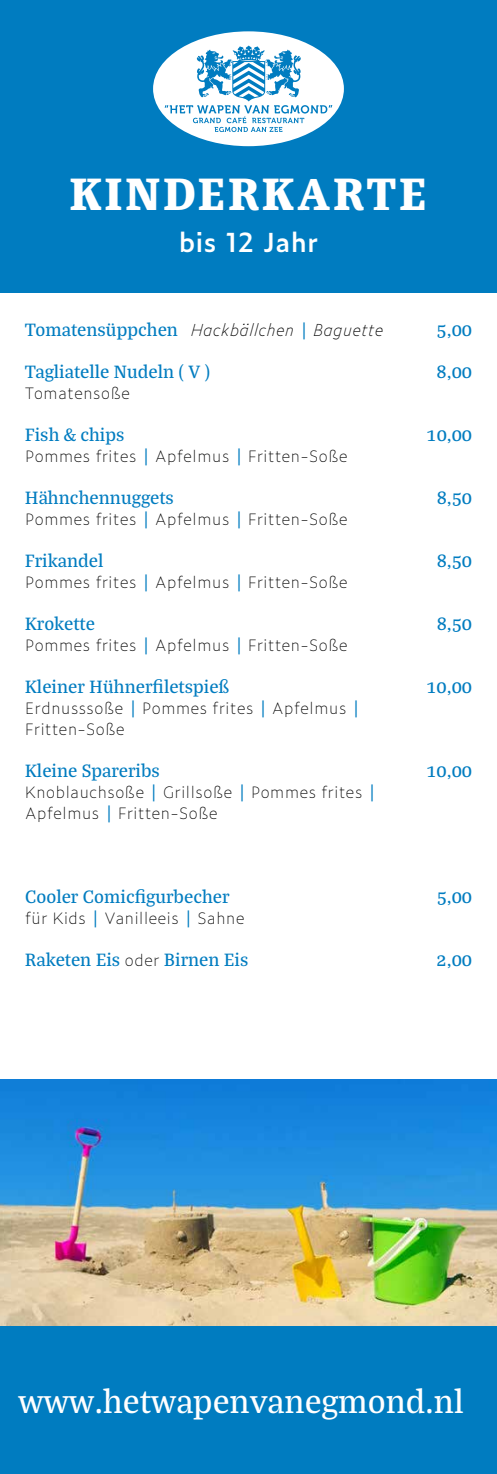
<style>
.page{position:relative;width:497px;height:1474px;background:#fff}
.page>*{position:absolute;margin:0;border:0;box-sizing:border-box;transform-origin:0 0}
.t1{font:800 49px "Bagatela";letter-spacing:.08em;color:#fff}
.t2{font:500 35px "Bagatela";color:#fff}
.t3{font:600 26.25px "Zeitung Pro";letter-spacing:.03em;color:#fff}
.t4{font:500 19.25px "Bagatela";color:#007cc0}
.t5{font:italic 100 16.62px "Zeitung Pro";color:#000}
.t6{font:100 15.75px/21px "Zeitung Micro Pro";color:#000}
.s1{font-family:"Bagatela";font-weight:500;font-style:normal;font-size:19.25px;color:#007cc0}
.s2{font-family:"Zeitung Micro Pro";font-weight:300;font-style:normal;font-size:17.5px;color:#007cc0}
.s3{font-weight:300;font-size:17.5px;color:#007cc0}
.s4{font-family:"Zeitung Micro Pro";font-weight:100;font-size:15.75px;color:#000}
</style>
<div class="page">
<div style="left:0;top:0;width:496px;height:293px;background:#007cc0"></div>
<div style="left:0;top:1324px;width:496px;height:149px;background:#007cc0"></div>
<img style="left:0;top:1079px;width:496px;height:245px">
<div style="left:153px;top:31px;width:190px;height:115px;background:#fff;border-radius:50%"></div>
<svg style="left:164px;top:45px;width:168px;height:87px"></svg>
<h1 class="t1" style="left:70px;top:160px;width:358px">KINDERKARTE</h1>
<h3 class="t3" style="left:179px;top:222px;width:140px">bis 12 Jahr</h3>
<p class="t5" style="left:25px;top:318px;width:359px"><span class="s1">Tomatensüppchen</span> Hackbällchen <span class="s2">|</span> Baguette</p>
<p class="t4" style="left:436px;top:317px;width:37px">5,00</p>
<p class="t4" style="left:25px;top:359px;width:187px">Tagliatelle Nudeln ( V )</p>
<p class="t4" style="left:436px;top:359px;width:37px">8,00</p>
<p class="t6" style="left:25px;top:382px;width:107px">Tomatensoße</p>
<p class="t4" style="left:25px;top:422px;width:101px">Fish &amp; chips</p>
<p class="t4" style="left:426px;top:422px;width:47px">10,00</p>
<p class="t6" style="left:25px;top:445px;width:324px">Pommes frites <span class="s3">|</span> Apfelmus <span class="s3">|</span> Fritten-Soße</p>
<p class="t4" style="left:25px;top:485px;width:150px">Hähnchennuggets</p>
<p class="t4" style="left:436px;top:485px;width:37px">8,50</p>
<p class="t6" style="left:25px;top:508px;width:324px">Pommes frites <span class="s3">|</span> Apfelmus <span class="s3">|</span> Fritten-Soße</p>
<p class="t4" style="left:25px;top:548px;width:80px">Frikandel</p>
<p class="t4" style="left:436px;top:548px;width:37px">8,50</p>
<p class="t6" style="left:25px;top:571px;width:324px">Pommes frites <span class="s3">|</span> Apfelmus <span class="s3">|</span> Fritten-Soße</p>
<p class="t4" style="left:25px;top:611px;width:72px">Krokette</p>
<p class="t4" style="left:436px;top:611px;width:37px">8,50</p>
<p class="t6" style="left:25px;top:634px;width:324px">Pommes frites <span class="s3">|</span> Apfelmus <span class="s3">|</span> Fritten-Soße</p>
<p class="t4" style="left:25px;top:674px;width:205px">Kleiner Hühnerfiletspieß</p>
<p class="t4" style="left:426px;top:674px;width:47px">10,00</p>
<p class="t6" style="left:25px;top:697px;width:337px">Erdnusssoße <span class="s3">|</span> Pommes frites <span class="s3">|</span> Apfelmus <span class="s3">|<br></span>Fritten-Soße</p>
<p class="t4" style="left:25px;top:758px;width:136px">Kleine Spareribs</p>
<p class="t4" style="left:426px;top:758px;width:47px">10,00</p>
<p class="t6" style="left:25px;top:781px;width:353px">Knoblauchsoße <span class="s3">|</span> Grillsoße <span class="s3">|</span> Pommes frites <span class="s3">|<br></span>Apfelmus <span class="s3">|</span> Fritten-Soße</p>
<p class="t4" style="left:25px;top:884px;width:206px">Cooler Comicfigurbecher</p>
<p class="t4" style="left:436px;top:884px;width:37px">5,00</p>
<p class="t6" style="left:25px;top:907px;width:221px">für Kids <span class="s3">|</span> Vanilleeis <span class="s3">|</span> Sahne</p>
<p class="t4" style="left:25px;top:947px;width:225px">Raketen Eis <span class="s4">oder</span> Birnen Eis</p>
<p class="t4" style="left:436px;top:947px;width:37px">2,00</p>
<h2 class="t2" style="left:18px;top:1378px;width:446px">www.hetwapenvanegmond.nl</h2>
</div>
